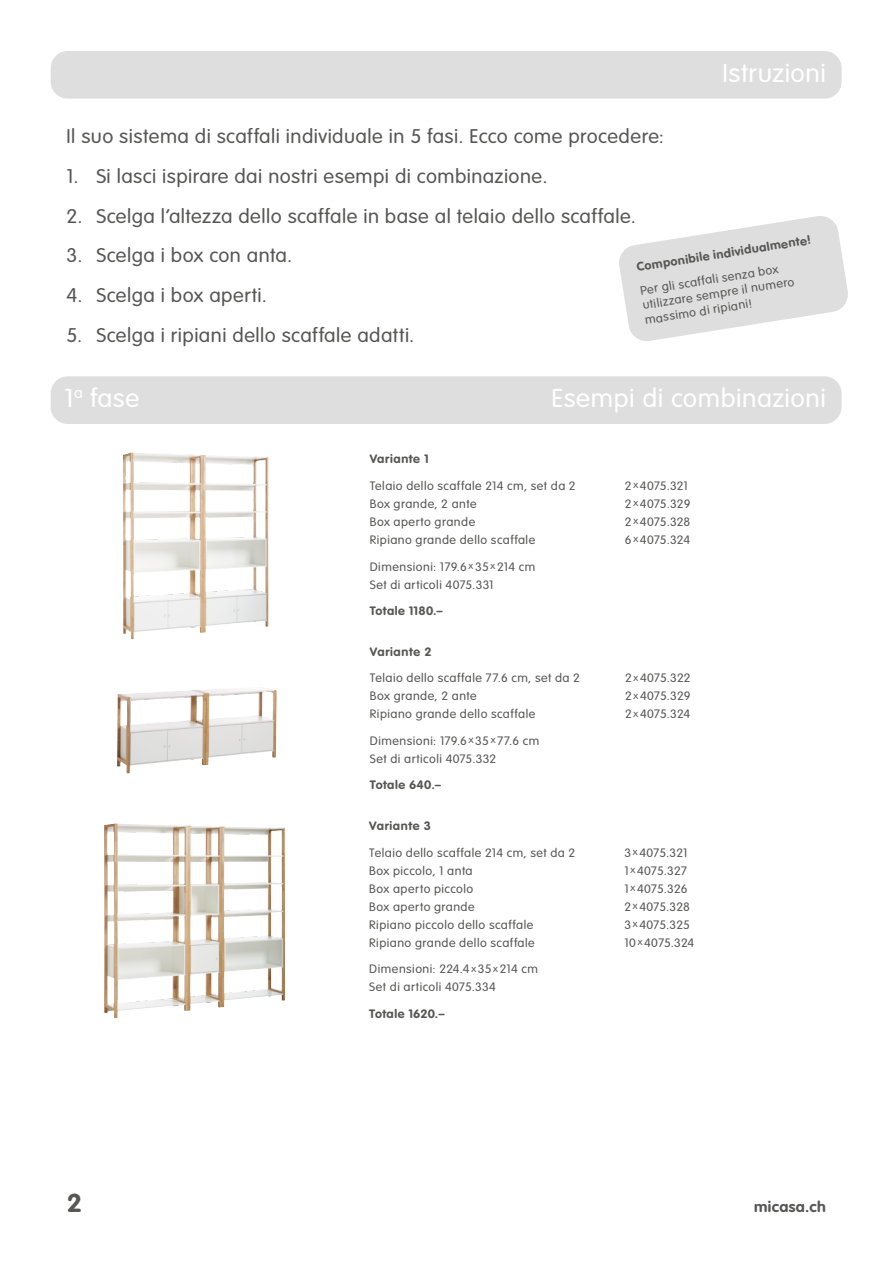
<style>
.page{position:relative;width:893px;height:1263px;background:#fff}
.page>*{position:absolute;margin:0;border:0;box-sizing:border-box;transform-origin:0 0}
.t1{font:300 25.5px "VAG Rounded";letter-spacing:.02em;color:#fff;scale:1.05 1}
.t2{font:700 25.5px "VAG Rounded";color:#575756;scale:1.05 1}
.t3{font:300 19.5px "VAG Rounded";letter-spacing:.02em;color:#575756;scale:1.05 1}
.t4{font:700 15px "VAG Rounded";letter-spacing:.02em;color:#575756;scale:1.05 1}
.t5{font:300 12px/18px "VAG Rounded";letter-spacing:.035em;color:#575756;scale:1.05 1}
.t6{font:700 12px "VAG Rounded";letter-spacing:.04em;color:#575756;scale:1.05 1}
.t7{font:700 12px "VAG Rounded";letter-spacing:.02em;color:#575756;scale:1.05 1}
.t8{font:300 12px "VAG Rounded";color:#575756;scale:1.05 1}
.s1{font-size:9.75px}
</style>
<div class="page">
<div style="left:51px;top:51px;width:791px;height:48px;background:#dedede;border-radius:17px"></div>
<div style="left:51px;top:376px;width:791px;height:48px;background:#dedede;border-radius:17px"></div>
<img style="left:123px;top:452px;width:145px;height:187px">
<img style="left:104px;top:823px;width:181px;height:195px">
<img style="left:117px;top:687px;width:160px;height:86px">
<svg style="left:619px;top:216px;width:229px;height:125px"></svg>
<h1 class="t1" style="left:722px;top:58px;width:100px">Istruzioni</h1>
<h2 class="t3" style="left:67px;top:125px;width:570px">Il suo sistema di scaffali individuale in 5 fasi. Ecco come procedere:</h2>
<h2 class="t3" style="left:67px;top:165px;width:459px">1. Si lasci ispirare dai nostri esempi di combinazione.</h2>
<h2 class="t3" style="left:67px;top:205px;width:544px">2. Scelga l‘altezza dello scaffale in base al telaio dello scaffale.</h2>
<h2 class="t3" style="left:67px;top:244px;width:216px">3. Scelga i box con anta.</h2>
<h2 class="t3" style="left:67px;top:284px;width:192px">4. Scelga i box aperti.</h2>
<h2 class="t3" style="left:67px;top:324px;width:333px">5. Scelga i ripiani dello scaffale adatti.</h2>
<p class="t6" style="left:636px;top:260px;width:170px;rotate:-9deg">Componibile individualmente!</p>
<p class="t5" style="left:639px;top:283px;width:148px;line-height:15px;rotate:-9deg">Per gli scaffali senza box utilizzare sempre il numero massimo di ripiani!</p>
<h1 class="t1" style="left:65px;top:383px;width:73px">1<sup>a</sup> fase</h1>
<h1 class="t1" style="left:551px;top:383px;width:263px">Esempi di combinazioni</h1>
<p class="t6" style="left:370px;top:452px;width:58px">Variante 1</p>
<p class="t5" style="left:370px;top:477px;width:198px">Telaio dello scaffale 214 cm, set da 2</p>
<p class="t5" style="left:625px;top:477px;width:62px">2 <span class="s1">x</span> 4075.321</p>
<p class="t5" style="left:370px;top:495px;width:103px">Box grande, 2 ante</p>
<p class="t5" style="left:625px;top:495px;width:64px">2 <span class="s1">x</span> 4075.329</p>
<p class="t5" style="left:370px;top:513px;width:102px">Box aperto grande</p>
<p class="t5" style="left:625px;top:513px;width:64px">2 <span class="s1">x</span> 4075.328</p>
<p class="t5" style="left:370px;top:531px;width:159px">Ripiano grande dello scaffale</p>
<p class="t5" style="left:625px;top:531px;width:64px">6 <span class="s1">x</span> 4075.324</p>
<p class="t5" style="left:370px;top:557px;width:159px">Dimensioni: 179.6 <span class="s1">x</span> 35 <span class="s1">x</span> 214 cm<br>Set di articoli 4075.331</p>
<p class="t6" style="left:370px;top:604px;width:71px">Totale 1180.–</p>
<p class="t6" style="left:370px;top:644px;width:60px">Variante 2</p>
<p class="t5" style="left:370px;top:669px;width:201px">Telaio dello scaffale 77.6 cm, set da 2</p>
<p class="t5" style="left:625px;top:669px;width:64px">2 <span class="s1">x</span> 4075.322</p>
<p class="t5" style="left:370px;top:687px;width:103px">Box grande, 2 ante</p>
<p class="t5" style="left:625px;top:687px;width:64px">2 <span class="s1">x</span> 4075.329</p>
<p class="t5" style="left:370px;top:705px;width:159px">Ripiano grande dello scaffale</p>
<p class="t5" style="left:625px;top:705px;width:64px">2 <span class="s1">x</span> 4075.324</p>
<p class="t5" style="left:370px;top:731px;width:163px">Dimensioni: 179.6 <span class="s1">x</span> 35 <span class="s1">x</span> 77.6 cm<br>Set di articoli 4075.332</p>
<p class="t6" style="left:370px;top:778px;width:69px">Totale 640.–</p>
<p class="t6" style="left:369px;top:819px;width:60px">Variante 3</p>
<p class="t5" style="left:369px;top:843px;width:198px">Telaio dello scaffale 214 cm, set da 2</p>
<p class="t5" style="left:624px;top:843px;width:62px">3 <span class="s1">x</span> 4075.321</p>
<p class="t5" style="left:369px;top:861px;width:100px">Box piccolo, 1 anta</p>
<p class="t5" style="left:624px;top:861px;width:61px">1 <span class="s1">x</span> 4075.327</p>
<p class="t5" style="left:369px;top:879px;width:101px">Box aperto piccolo</p>
<p class="t5" style="left:624px;top:879px;width:61px">1 <span class="s1">x</span> 4075.326</p>
<p class="t5" style="left:369px;top:897px;width:102px">Box aperto grande</p>
<p class="t5" style="left:624px;top:897px;width:64px">2 <span class="s1">x</span> 4075.328</p>
<p class="t5" style="left:369px;top:915px;width:158px">Ripiano piccolo dello scaffale</p>
<p class="t5" style="left:624px;top:915px;width:64px">3 <span class="s1">x</span> 4075.325</p>
<p class="t5" style="left:369px;top:933px;width:159px">Ripiano grande dello scaffale</p>
<p class="t8" style="left:624px;top:935px;width:68px">10 <span class="s1">x</span> 4075.324</p>
<p class="t5" style="left:369px;top:960px;width:162px">Dimensioni: 224.4 <span class="s1">x</span> 35 <span class="s1">x</span> 214 cm<br>Set di articoli 4075.334</p>
<p class="t7" style="left:369px;top:1006px;width:73px">Totale 1620.–</p>
<h1 class="t2" style="left:67px;top:1188px;width:16px">2</h1>
<p class="t4" style="left:754px;top:1198px;width:70px">micasa.ch</p>
</div>
